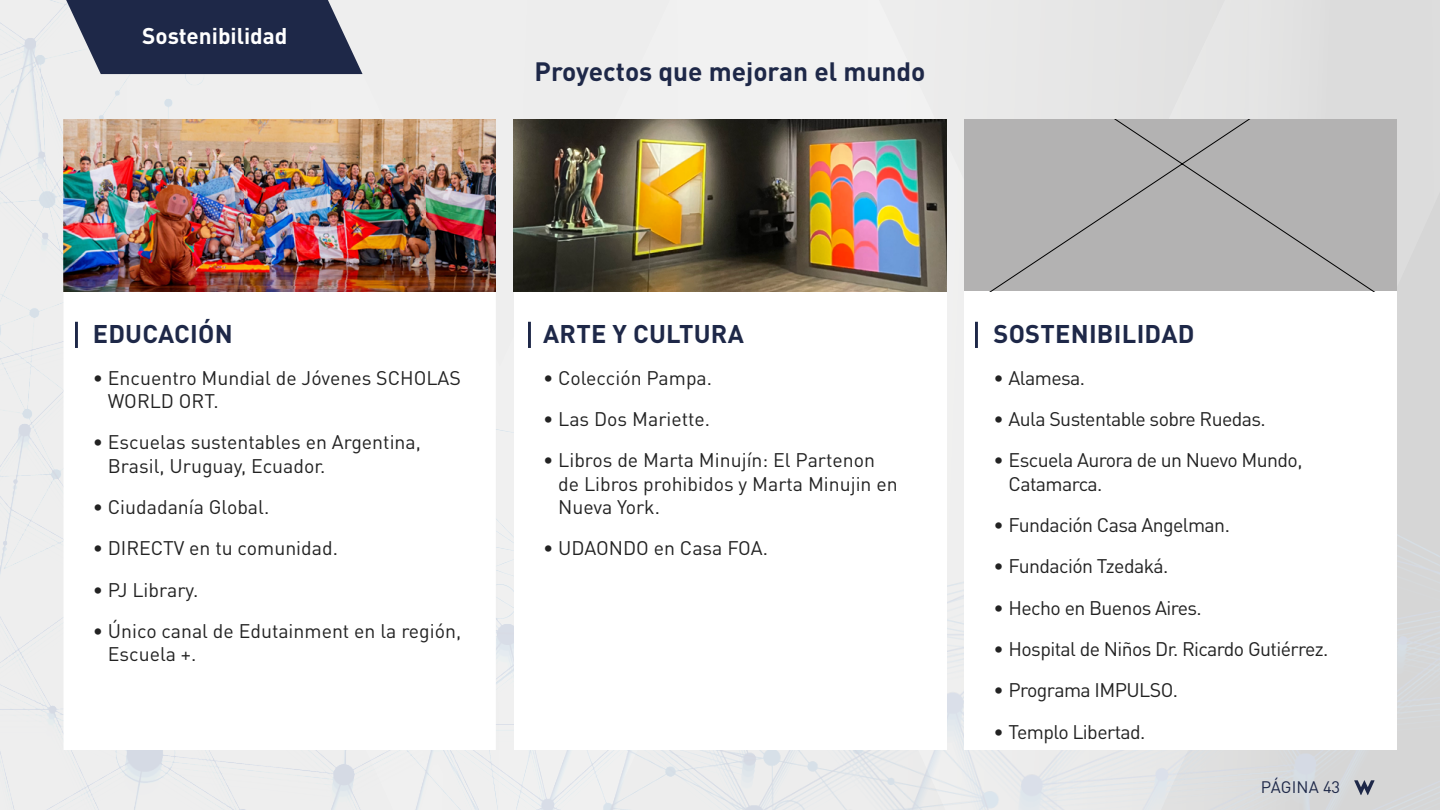
<style>
.page{position:relative;width:1440px;height:810px;background:#fff}
.page>*{position:absolute;margin:0;border:0;box-sizing:border-box;transform-origin:0 0}
.t1{font:700 26.25px "DIN Pro";color:#1e2848}
.t2{font:700 25.35px "DIN Pro";letter-spacing:.01em;color:#1e2848}
.t3{font:700 22.5px "DIN Pro";color:#fff}
.t4{font:19.5px/23.4px "DIN Pro";color:#222}
.t5{font:19.5px/23.4px "DIN Pro";letter-spacing:-.03em;color:#222}
.t6{font:16.5px "DIN Pro";letter-spacing:.005em;color:#1e2848}
</style>
<div class="page">
<img style="left:0;top:0;width:1440px;height:810px">
<svg style="left:16px;top:0;width:347px;height:74px;background:#505870"></svg>
<svg style="left:1354px;top:780px;width:21px;height:15px"></svg>
<svg style="left:64px;top:291px;width:432px;height:459px"></svg>
<div style="left:514px;top:272px;width:432px;height:478px;background:#fff"></div>
<div style="left:964px;top:272px;width:433px;height:478px;background:#fff"></div>
<img style="left:64px;top:119px;width:432px;height:172px">
<img style="left:514px;top:119px;width:432px;height:172px">
<div style="left:964px;top:119px;width:433px;height:172px;background:#b3b2b2"></div>
<hr style="left:75px;top:322px;width:3px;height:26px;background:#1e2848">
<hr style="left:528px;top:322px;width:3px;height:26px;background:#1e2848">
<hr style="left:975px;top:322px;width:3px;height:26px;background:#1e2848">
<p class="t3" style="left:142px;top:20px;width:147px">Sostenibilidad</p>
<h1 class="t1" style="left:535px;top:53px;width:392px">Proyectos que mejoran el mundo</h1>
<p class="t2" style="left:93px;top:317px;width:141px">EDUCACIÓN</p>
<p class="t4" style="left:108px;top:365px;width:355px;text-indent:-15px">• Encuentro Mundial de Jóvenes SCHOLAS<br>WORLD ORT.</p>
<p class="t4" style="left:108px;top:430px;width:315px;text-indent:-15px">• Escuelas sustentables en Argentina,<br>Brasil, Uruguay, Ecuador.</p>
<p class="t4" style="left:93px;top:494px;width:178px">• Ciudadanía Global.</p>
<p class="t4" style="left:93px;top:536px;width:247px">• DIRECTV en tu comunidad.</p>
<p class="t4" style="left:93px;top:577px;width:107px">• PJ Library.</p>
<p class="t4" style="left:108px;top:618px;width:355px;text-indent:-15px">• Único canal de Edutainment en la región,<br>Escuela +.</p>
<p class="t2" style="left:543px;top:317px;width:202px">ARTE Y CULTURA</p>
<p class="t4" style="left:543px;top:365px;width:171px">• Colección Pampa.</p>
<p class="t4" style="left:543px;top:406px;width:169px">• Las Dos Mariette.</p>
<p class="t4" style="left:558px;top:448px;width:341px;text-indent:-15px">• Libros de Marta Minujín: El Partenon de Libros prohibidos y Marta Minujin en<br>Nueva York.</p>
<p class="t4" style="left:543px;top:536px;width:226px">• UDAONDO en Casa FOA.</p>
<p class="t2" style="left:994px;top:317px;width:202px">SOSTENIBILIDAD</p>
<p class="t5" style="left:993px;top:365px;width:93px">• Alamesa.</p>
<p class="t5" style="left:993px;top:406px;width:274px">• Aula Sustentable sobre Ruedas.</p>
<p class="t5" style="left:1009px;top:448px;width:295px;text-indent:-15px">• Escuela Aurora de un Nuevo Mundo,<br>Catamarca.</p>
<p class="t5" style="left:993px;top:512px;width:238px">• Fundación Casa Angelman.</p>
<p class="t5" style="left:993px;top:554px;width:177px">• Fundación Tzedaká.</p>
<p class="t5" style="left:993px;top:595px;width:210px">• Hecho en Buenos Aires.</p>
<p class="t5" style="left:993px;top:636px;width:337px">• Hospital de Niños Dr. Ricardo Gutiérrez.</p>
<p class="t5" style="left:993px;top:678px;width:186px">• Programa IMPULSO.</p>
<p class="t5" style="left:993px;top:719px;width:154px">• Templo Libertad.</p>
<p class="t6" style="left:1261px;top:776px;width:81px">PÁGINA 43</p>
</div>
